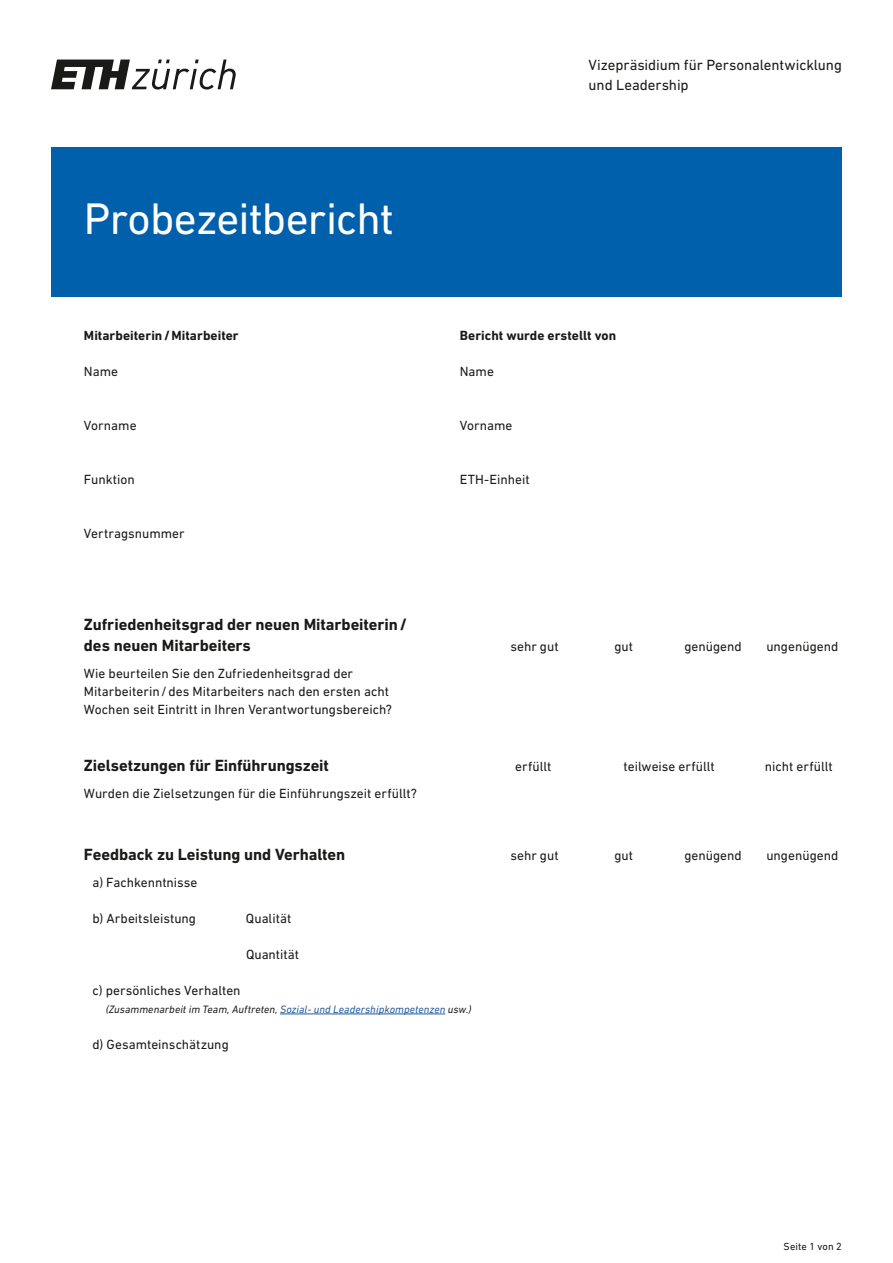
<style>
.page{position:relative;width:893px;height:1263px;background:#fff}
.page>*{position:absolute;margin:0;border:0;box-sizing:border-box;transform-origin:0 0}
.Titel_A4__DIN_Next_Regular_28_33_6pt__12{font:45px "DIN Next W1 G";letter-spacing:-.02em;color:#fff}
.Lauftext__Linksbündig___DIN_Next_Regular{font:700 16.5px/21px "DIN Next W1 G";letter-spacing:-.005em;color:#1a1a18}
.ETH-Organisationseinheit_A4__DIN_Next_Re{font:15px "DIN Next W1 G";letter-spacing:-.005em;color:#1a1a18}
.Lauftext__Linksbündig___DIN_Next_Regular-2{font:13.5px/18px "DIN Next W1 G";color:#1a1a18}
.Lauftext__Linksbündig___DIN_Next_Regular-3{font:700 13.5px "DIN Next W1 G";letter-spacing:.005em;color:#1a1a18}
.Lauftext__Linksbündig___DIN_Next_Regular-4{font:italic 10.8px "DIN Next W1 G";letter-spacing:.005em;color:#1a1a18}
.Infotext_XS__DIN_Next_Regular_7_9pt{font:10.5px "DIN Next W1 G";letter-spacing:.01em;color:#1a1a18}
.s1{color:#245a9c}
</style>
<div class="page">
<svg style="left:51px;top:60px;width:185px;height:30px"></svg>
<div style="left:51px;top:148px;width:791px;height:149px;background:#0060ac"></div>
<hr style="left:280px;top:1014px;width:165px;height:1px;background:#245a9c">
<p class="ETH-Organisationseinheit_A4__DIN_Next_Re" style="left:589px;top:56px;width:255px">Vizepräsidium für Personalentwicklung</p>
<p class="ETH-Organisationseinheit_A4__DIN_Next_Re" style="left:589px;top:76px;width:102px">und Leadership</p>
<p class="Titel_A4__DIN_Next_Regular_28_33_6pt__12" style="left:84px;top:192px;width:312px">Probezeitbericht</p>
<p class="Lauftext__Linksbündig___DIN_Next_Regular-3" style="left:84px;top:327px;width:156px">Mitarbeiterin/Mitarbeiter</p>
<p class="Lauftext__Linksbündig___DIN_Next_Regular-2" style="left:84px;top:362px;width:36px">Name</p>
<p class="Lauftext__Linksbündig___DIN_Next_Regular-2" style="left:84px;top:416px;width:54px">Vorname</p>
<p class="Lauftext__Linksbündig___DIN_Next_Regular-2" style="left:84px;top:470px;width:52px">Funktion</p>
<p class="Lauftext__Linksbündig___DIN_Next_Regular-2" style="left:84px;top:524px;width:102px">Vertragsnummer</p>
<p class="Lauftext__Linksbündig___DIN_Next_Regular" style="left:84px;top:614px;width:325px">Zufriedenheitsgrad der neuen Mitarbeiterin/ des neuen Mitarbeiters</p>
<p class="Lauftext__Linksbündig___DIN_Next_Regular-2" style="left:84px;top:664px;width:310px">Wie beurteilen Sie den Zufriedenheitsgrad der<br>Mitarbeiterin/des Mitarbeiters nach den ersten acht<br>Wochen seit Eintritt in Ihren Verantwortungsbereich?</p>
<p class="Lauftext__Linksbündig___DIN_Next_Regular" style="left:84px;top:755px;width:247px">Zielsetzungen für Einführungszeit</p>
<p class="Lauftext__Linksbündig___DIN_Next_Regular-2" style="left:84px;top:784px;width:335px">Wurden die Zielsetzungen für die Einführungszeit erfüllt?</p>
<p class="Lauftext__Linksbündig___DIN_Next_Regular-3" style="left:460px;top:327px;width:158px">Bericht wurde erstellt von</p>
<p class="Lauftext__Linksbündig___DIN_Next_Regular-2" style="left:460px;top:362px;width:36px">Name</p>
<p class="Lauftext__Linksbündig___DIN_Next_Regular-2" style="left:460px;top:416px;width:54px">Vorname</p>
<p class="Lauftext__Linksbündig___DIN_Next_Regular-2" style="left:460px;top:470px;width:72px">ETH-Einheit</p>
<p class="Lauftext__Linksbündig___DIN_Next_Regular-2" style="left:510px;top:638px;width:50px">sehr gut</p>
<p class="Lauftext__Linksbündig___DIN_Next_Regular-2" style="left:614px;top:638px;width:20px">gut</p>
<p class="Lauftext__Linksbündig___DIN_Next_Regular-2" style="left:684px;top:638px;width:59px">genügend</p>
<p class="Lauftext__Linksbündig___DIN_Next_Regular-2" style="left:766px;top:638px;width:74px">ungenügend</p>
<p class="Lauftext__Linksbündig___DIN_Next_Regular-2" style="left:515px;top:757px;width:38px">erfüllt</p>
<p class="Lauftext__Linksbündig___DIN_Next_Regular-2" style="left:624px;top:757px;width:93px">teilweise erfüllt</p>
<p class="Lauftext__Linksbündig___DIN_Next_Regular-2" style="left:765px;top:757px;width:69px">nicht erfüllt</p>
<p class="Lauftext__Linksbündig___DIN_Next_Regular" style="left:84px;top:844px;width:263px">Feedback zu Leistung und Verhalten</p>
<p class="Lauftext__Linksbündig___DIN_Next_Regular-2" style="left:92px;top:873px;width:107px">a) Fachkenntnisse</p>
<p class="Lauftext__Linksbündig___DIN_Next_Regular-2" style="left:92px;top:909px;width:105px">b) Arbeitsleistung</p>
<p class="Lauftext__Linksbündig___DIN_Next_Regular-2" style="left:246px;top:909px;width:47px">Qualität</p>
<p class="Lauftext__Linksbündig___DIN_Next_Regular-2" style="left:246px;top:945px;width:55px">Quantität</p>
<p class="Lauftext__Linksbündig___DIN_Next_Regular-2" style="left:92px;top:981px;width:150px">c) persönliches Verhalten</p>
<p class="Lauftext__Linksbündig___DIN_Next_Regular-4" style="left:106px;top:1003px;width:367px">(Zusammenarbeit im Team, Auftreten, <span class="s1">Sozial- und Leadershipkompetenzen</span> usw.)</p>
<p class="Lauftext__Linksbündig___DIN_Next_Regular-2" style="left:92px;top:1035px;width:138px">d) Gesamteinschätzung</p>
<p class="Lauftext__Linksbündig___DIN_Next_Regular-2" style="left:510px;top:846px;width:50px">sehr gut</p>
<p class="Lauftext__Linksbündig___DIN_Next_Regular-2" style="left:614px;top:846px;width:20px">gut</p>
<p class="Lauftext__Linksbündig___DIN_Next_Regular-2" style="left:684px;top:846px;width:59px">genügend</p>
<p class="Lauftext__Linksbündig___DIN_Next_Regular-2" style="left:766px;top:846px;width:74px">ungenügend</p>
<p class="Infotext_XS__DIN_Next_Regular_7_9pt" style="left:784px;top:1240px;width:60px">Seite 1 von 2</p>
</div>
